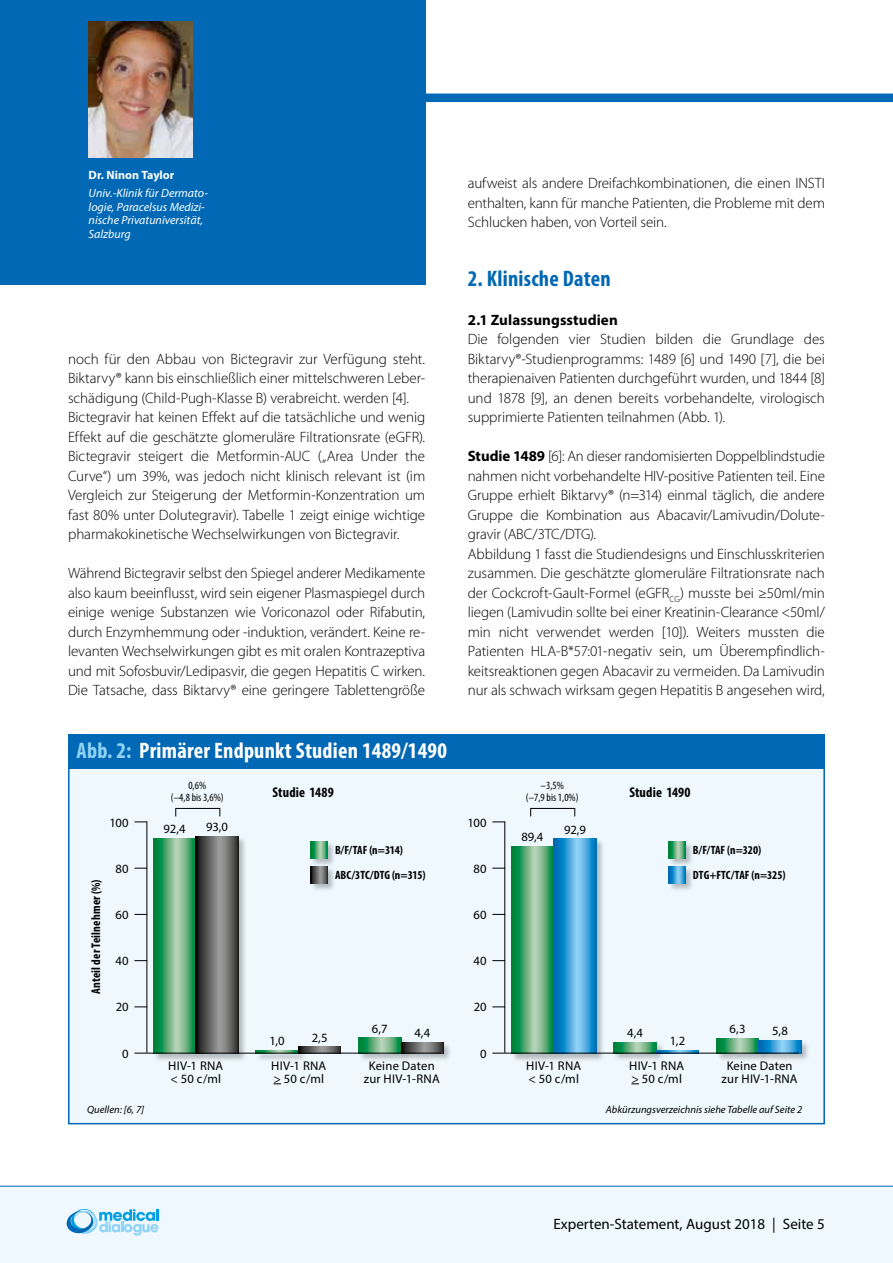
<style>
.page{position:relative;width:893px;height:1263px;background:#fff}
.page>*{position:absolute;margin:0;border:0;box-sizing:border-box;transform-origin:0 0}
.t1{font:700 condensed 22.5px "Myriad Pro";letter-spacing:.01em;color:#fff}
.t2{font:700 condensed 22.5px "Myriad Pro";letter-spacing:.01em;color:#0068b4}
.t3{font:300 15px/19.5px "Myriad Pro";letter-spacing:-.005em;color:#000;text-align:justify}
.t4{font:15px "Myriad Pro";color:#000}
.t5{font:700 15px "Myriad Pro";letter-spacing:.005em;color:#000}
.t6{font:700 condensed 14.25px "Myriad Pro";letter-spacing:.01em;color:#000}
.t7{font:12.6px/12.6px "Myriad Pro";letter-spacing:.015em;color:#000}
.t8{font:700 condensed 12.6px "Myriad Pro";letter-spacing:.015em;color:#000}
.t9{font:italic 12px/13.5px "Myriad Pro";color:#fff}
.t10{font:700 condensed 12px "Myriad Pro";color:#000}
.t11{font:700 12px "Myriad Pro";color:#fff}
.t12{font:condensed 11.1px/12.6px "Myriad Pro";color:#000;text-align:center}
.t13{font:italic 10.5px "Myriad Pro";color:#000}
.s1{color:#8fd4f6}
.s2{font-weight:700}
</style>
<div class="page">
<div style="left:0;top:1186px;width:893px;height:77px;background:#eef8fe"></div>
<svg style="left:66px;top:1209px;width:93px;height:26px"></svg>
<hr style="left:0;top:1186px;width:893px;height:1px;background:#0068b4">
<div style="left:0;top:0;width:425px;height:285px;background:#0068b4"></div>
<div style="left:0;top:94px;width:893px;height:8px;background:#0068b4"></div>
<img style="left:89px;top:21px;width:104px;height:137px">
<div style="left:68px;top:734px;width:757px;height:390px;background:#eef8fe;border:2px solid #0068b4"></div>
<div style="left:68px;top:734px;width:757px;height:34px;background:#0068b4"></div>
<hr style="left:147px;top:821px;width:1px;height:232px;background:#000">
<svg style="left:134px;top:821px;width:13px;height:1px"></svg>
<svg style="left:134px;top:868px;width:13px;height:1px"></svg>
<svg style="left:134px;top:914px;width:13px;height:1px"></svg>
<svg style="left:134px;top:960px;width:13px;height:1px"></svg>
<svg style="left:134px;top:1006px;width:13px;height:1px"></svg>
<div style="left:153px;top:838px;width:52px;height:224px;background:#000;opacity:.25"></div>
<svg style="left:153px;top:838px;width:42px;height:215px;background:#53a974"></svg>
<div style="left:195px;top:836px;width:52px;height:226px;background:#000;opacity:.25"></div>
<svg style="left:196px;top:837px;width:42px;height:216px;background:#60605f"></svg>
<div style="left:255px;top:1050px;width:52px;height:12px;background:#000;opacity:.25"></div>
<svg style="left:256px;top:1050px;width:42px;height:3px"></svg>
<div style="left:358px;top:1037px;width:52px;height:25px;background:#000;opacity:.25"></div>
<svg style="left:358px;top:1038px;width:43px;height:15px"></svg>
<div style="left:401px;top:1042px;width:51px;height:20px;background:#000;opacity:.25"></div>
<svg style="left:401px;top:1043px;width:42px;height:10px"></svg>
<div style="left:175px;top:808px;width:45px;height:9px;border:1px solid #000"></div>
<div style="left:530px;top:808px;width:45px;height:9px;border:1px solid #000"></div>
<svg style="left:298px;top:1047px;width:43px;height:6px"></svg>
<hr style="left:134px;top:1053px;width:307px;height:1px;background:#000">
<div style="left:310px;top:866px;width:27px;height:26px;background:#000;opacity:.25"></div>
<svg style="left:311px;top:868px;width:17px;height:15px"></svg>
<div style="left:310px;top:841px;width:27px;height:27px;background:#000;opacity:.25"></div>
<svg style="left:311px;top:842px;width:17px;height:17px"></svg>
<hr style="left:504px;top:821px;width:1px;height:232px;background:#000">
<svg style="left:492px;top:821px;width:13px;height:1px"></svg>
<svg style="left:492px;top:868px;width:13px;height:1px"></svg>
<svg style="left:492px;top:914px;width:12px;height:1px"></svg>
<svg style="left:492px;top:960px;width:12px;height:1px"></svg>
<svg style="left:492px;top:1006px;width:13px;height:1px"></svg>
<div style="left:511px;top:846px;width:52px;height:216px;background:#000;opacity:.25"></div>
<svg style="left:511px;top:846px;width:42px;height:207px;background:#53a974"></svg>
<div style="left:553px;top:838px;width:52px;height:224px;background:#000;opacity:.25"></div>
<svg style="left:554px;top:838px;width:42px;height:215px;background:#389dd6"></svg>
<div style="left:613px;top:1042px;width:52px;height:20px;background:#000;opacity:.25"></div>
<svg style="left:614px;top:1043px;width:42px;height:10px"></svg>
<div style="left:716px;top:1038px;width:52px;height:24px;background:#000;opacity:.25"></div>
<svg style="left:716px;top:1038px;width:43px;height:15px"></svg>
<div style="left:758px;top:1040px;width:52px;height:22px;background:#000;opacity:.25"></div>
<svg style="left:759px;top:1040px;width:42px;height:13px"></svg>
<svg style="left:656px;top:1050px;width:43px;height:3px"></svg>
<hr style="left:492px;top:1053px;width:307px;height:1px;background:#000">
<div style="left:668px;top:866px;width:26px;height:26px;background:#000;opacity:.25"></div>
<svg style="left:668px;top:868px;width:17px;height:15px"></svg>
<div style="left:668px;top:841px;width:26px;height:27px;background:#000;opacity:.25"></div>
<svg style="left:668px;top:842px;width:17px;height:17px"></svg>
<p class="t11" style="left:89px;top:168px;width:87px">Dr. Ninon Taylor</p>
<p class="t9" style="left:89px;top:186px;width:121px">Univ.-Klinik für Dermato&shy;logie, Paracelsus Medizi&shy;nische Privatuniversität,<br>Salzburg</p>
<p class="t3" style="left:68px;top:349px;width:359px;text-align:left">noch für den Abbau von Bictegravir zur Verfügung steht.<br>Biktarvy® kann bis einschließlich einer mittelschweren Leber&shy;schädigung (Child-Pugh-Klasse B) verabreicht. werden [4].<br>Bictegravir hat keinen Effekt auf die tatsächliche und wenig Effekt auf die geschätzte glomeruläre Filtrationsrate (eGFR).<br>Bictegravir steigert die Metformin-AUC („Area Under the Curve“) um 39%, was jedoch nicht klinisch relevant ist (im Vergleich zur Steigerung der Metformin-Konzentration um fast 80% unter Dolutegravir). Tabelle 1 zeigt einige wichtige pharmakokinetische Wechselwirkungen von Bictegravir.</p>
<p class="t3" style="left:68px;top:564px;width:359px">Während Bictegravir selbst den Spiegel anderer Medikamente also kaum beeinflusst, wird sein eigener Plasmaspiegel durch einige wenige Substanzen wie Voriconazol oder Rifabutin, durch Enzymhemmung oder -induktion, verändert. Keine re&shy;levanten Wechselwirkungen gibt es mit oralen Kontrazeptiva und mit Sofosbuvir/Ledipasvir, die gegen Hepatitis C wirken.<br>Die Tatsache, dass Biktarvy® eine geringere Tablettengröße</p>
<h1 class="t1" style="left:77px;top:737px;width:372px"><span class="s1">Abb. 2:</span> Primärer Endpunkt Studien 1489/1490</h1>
<p class="t3" style="left:468px;top:174px;width:359px">aufweist als andere Dreifachkombinationen, die einen INSTI enthalten, kann für manche Patienten, die Probleme mit dem Schlucken haben, von Vorteil sein.</p>
<h1 class="t2" style="left:468px;top:264px;width:145px">2. Klinische Daten</h1>
<p class="t5" style="left:468px;top:310px;width:152px">2.1 Zulassungsstudien</p>
<p class="t3" style="left:468px;top:330px;width:359px">Die folgenden vier Studien bilden die Grundlage des Biktarvy®-Studienprogramms: 1489 [6] und 1490 [7], die bei therapienaiven Patienten durchgeführt wurden, und 1844 [8] und 1878 [9], an denen bereits vorbehandelte, virologisch supprimierte Patienten teilnahmen (Abb. 1).</p>
<p class="t3" style="left:468px;top:447px;width:359px;text-align:left"><span class="s2">Studie 1489</span> [6]: An dieser randomisierten Doppelblindstudie nahmen nicht vorbehandelte HIV-positive Patienten teil. Eine Gruppe erhielt Biktarvy® (n=314) einmal täglich, die andere Gruppe die Kombination aus Abacavir/Lamivudin/Dolute&shy;gravir (ABC/3TC/DTG).<br>Abbildung 1 fasst die Studiendesigns und Einschlusskriterien zusammen. Die geschätzte glomeruläre Filtrationsrate nach der Cockcroft-Gault-Formel (eGFR<sub>CG</sub>) musste bei ≥50ml/min liegen (Lamivudin sollte bei einer Kreatinin-Clearance &lt;50ml/ min nicht verwendet werden [10]). Weiters mussten die Patienten HLA-B*57:01-negativ sein, um Überempfindlich&shy;keitsreaktionen gegen Abacavir zu vermeiden. Da Lamivudin nur als schwach wirksam gegen Hepatitis B angesehen wird,</p>
<p class="t8" style="left:88px;top:994px;width:116px;rotate:-90deg">Anteil der Teilnehmer (%)</p>
<p class="t7" style="left:109px;top:816px;width:21px">100</p>
<p class="t7" style="left:116px;top:862px;width:15px">80</p>
<p class="t7" style="left:116px;top:908px;width:15px">60</p>
<p class="t7" style="left:116px;top:954px;width:15px">40</p>
<p class="t7" style="left:116px;top:1001px;width:14px">20</p>
<p class="t7" style="left:122px;top:1047px;width:8px">0</p>
<p class="t12" style="left:171px;top:779px;width:54px">0,6%<br>(–4,8 bis 3,6%)</p>
<p class="t12" style="left:526px;top:779px;width:54px">–3,5%<br>(–7,9 bis 1,0%)</p>
<p class="t6" style="left:273px;top:783px;width:63px">Studie 1489</p>
<p class="t7" style="left:164px;top:823px;width:24px">92,4</p>
<p class="t7" style="left:206px;top:820px;width:24px">93,0</p>
<p class="t10" style="left:335px;top:843px;width:69px">B/F/TAF (n=314)</p>
<p class="t10" style="left:335px;top:867px;width:92px">ABC/3TC/DTG (n=315)</p>
<p class="t7" style="left:270px;top:1034px;width:17px">1,0</p>
<p class="t7" style="left:312px;top:1031px;width:17px">2,5</p>
<p class="t7" style="left:372px;top:1022px;width:17px">6,7</p>
<p class="t7" style="left:414px;top:1027px;width:17px">4,4</p>
<p class="t7" style="left:467px;top:816px;width:21px">100</p>
<p class="t7" style="left:473px;top:862px;width:15px">80</p>
<p class="t7" style="left:473px;top:908px;width:15px">60</p>
<p class="t7" style="left:473px;top:954px;width:15px">40</p>
<p class="t7" style="left:474px;top:1001px;width:14px">20</p>
<p class="t7" style="left:480px;top:1047px;width:8px">0</p>
<p class="t7" style="left:521px;top:830px;width:23px">89,4</p>
<p class="t7" style="left:564px;top:823px;width:23px">92,9</p>
<p class="t6" style="left:629px;top:783px;width:62px">Studie 1490</p>
<p class="t10" style="left:693px;top:843px;width:70px">B/F/TAF (n=320)</p>
<p class="t10" style="left:693px;top:867px;width:94px">DTG+FTC/TAF (n=325)</p>
<p class="t7" style="left:627px;top:1026px;width:17px">4,4</p>
<p class="t7" style="left:670px;top:1034px;width:17px">1,2</p>
<p class="t7" style="left:730px;top:1022px;width:18px">6,3</p>
<p class="t7" style="left:772px;top:1024px;width:17px">5,8</p>
<p class="t7" style="left:168px;top:1059px;width:57px">HIV-1 RNA &lt; 50 c/ml</p>
<p class="t7" style="left:271px;top:1059px;width:57px">HIV-1 RNA &gt; 50 c/ml</p>
<p class="t7" style="left:364px;top:1059px;width:78px;text-align:center">Keine Daten zur HIV-1-RNA</p>
<p class="t7" style="left:526px;top:1059px;width:57px">HIV-1 RNA &lt; 50 c/ml</p>
<p class="t7" style="left:629px;top:1059px;width:57px">HIV-1 RNA &gt; 50 c/ml</p>
<p class="t7" style="left:722px;top:1059px;width:78px;text-align:center">Keine Daten zur HIV-1-RNA</p>
<p class="t13" style="left:87px;top:1103px;width:59px">Quellen: [6, 7]</p>
<p class="t13" style="left:606px;top:1103px;width:198px">Abkürzungsverzeichnis siehe Tabelle auf Seite 2</p>
<p class="t4" style="left:553px;top:1214px;width:273px">Experten-Statement, August 2018 | Seite 5</p>
</div>
